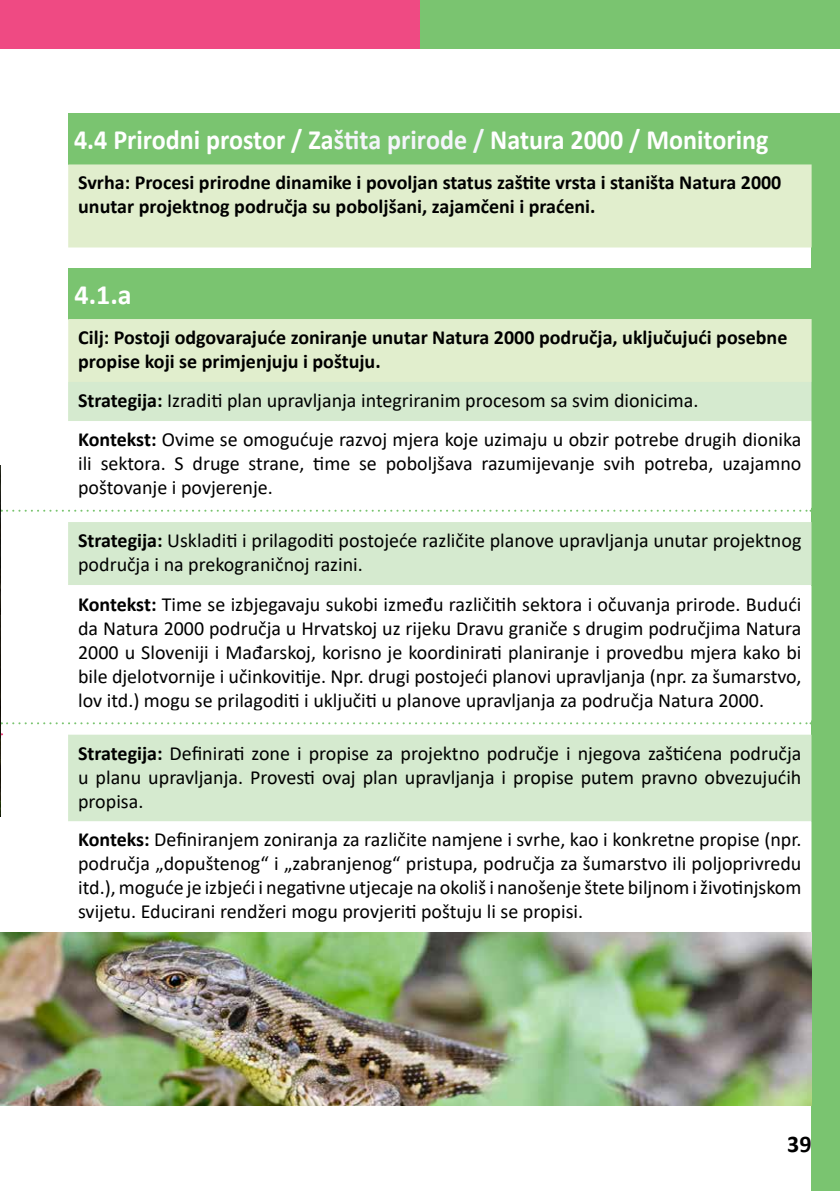
<style>
.page{position:relative;width:840px;height:1191px;background:#fff}
.page>*{position:absolute;margin:0;border:0;box-sizing:border-box;transform-origin:0 0}
.t1{font:700 28px "Calibri";color:#fff;scale:.93 1}
.t2{font:700 28px "Calibri";color:#fff}
.t3{font:700 24px "Calibri";color:#000}
.t4{font:20px/24px "Calibri";color:#000;text-align:justify}
.t5{font:700 20px/24px "Calibri";color:#000}
.s1{color:#f4f5fa}
.s2{font-weight:700}
</style>
<div class="page">
<div style="left:0;top:40px;width:420px;height:9px;background:#ef4a83"></div>
<div style="left:420px;top:40px;width:419px;height:9px;background:#7ac470"></div>
<div style="left:0;top:0;width:420px;height:40px;background:#ef4a83"></div>
<div style="left:420px;top:0;width:419px;height:40px;background:#7ac470"></div>
<div style="left:811px;top:113px;width:28px;height:1078px;background:#7ac470"></div>
<div style="left:68px;top:113px;width:743px;height:51px;background:#7ac470"></div>
<div style="left:68px;top:268px;width:743px;height:51px;background:#7ac470"></div>
<div style="left:73px;top:169px;width:733px;height:73px;background:#e1eecd"></div>
<div style="left:68px;top:164px;width:743px;height:83px;border:10px solid #e1eecd"></div>
<div style="left:73px;top:324px;width:733px;height:53px;background:#e1eecd"></div>
<div style="left:68px;top:319px;width:743px;height:63px;border:10px solid #e1eecd"></div>
<div style="left:73px;top:387px;width:733px;height:29px;background:#d5eacf"></div>
<div style="left:68px;top:382px;width:743px;height:39px;border:10px solid #d5eacf"></div>
<div style="left:73px;top:527px;width:733px;height:53px;background:#d5eacf"></div>
<div style="left:68px;top:522px;width:743px;height:63px;border:10px solid #d5eacf"></div>
<div style="left:73px;top:739px;width:733px;height:77px;background:#d5eacf"></div>
<div style="left:68px;top:734px;width:743px;height:87px;border:10px solid #d5eacf"></div>
<img style="left:0;top:932px;width:811px;height:174px">
<svg style="left:1px;top:510px;width:810px;height:2px"></svg>
<svg style="left:1px;top:722px;width:810px;height:2px"></svg>
<img style="left:0;top:465px;width:1px;height:351px">
<h1 class="t1" style="left:74px;top:120px;width:747px">4.4 Prirodni prostor / Za<span class="s1">štita prirode /</span> Natura 2000 / Monitoring</h1>
<p class="t5" style="left:78px;top:171px;width:704px">Svrha: Procesi prirodne dinamike i povoljan status zaštite vrsta i staništa Natura 2000 unutar projektnog područja su poboljšani, zajamčeni i praćeni.</p>
<h1 class="t2" style="left:74px;top:275px;width:59px">4.1.a</h1>
<p class="t5" style="left:78px;top:325px;width:710px">Cilj: Postoji odgovarajuće zoniranje unutar Natura 2000 područja, uključujući posebne propise koji se primjenjuju i poštuju.</p>
<p class="t4" style="left:78px;top:388px;width:621px"><span class="s2">Strategija:</span> Izraditi plan upravljanja integriranim procesom sa svim dionicima.</p>
<p class="t4" style="left:78px;top:427px;width:724px"><span class="s2">Kontekst:</span> Ovime se omogućuje razvoj mjera koje uzimaju u obzir potrebe drugih dionika ili sektora. S druge strane, time se poboljšava razumijevanje svih potreba, uzajamno poštovanje i povjerenje.</p>
<p class="t4" style="left:78px;top:528px;width:724px"><span class="s2">Strategija:</span> Uskladiti i prilagoditi postojeće različite planove upravljanja unutar projektnog područja i na prekograničnoj razini.</p>
<p class="t4" style="left:78px;top:591px;width:724px"><span class="s2">Kontekst:</span> Time se izbjegavaju sukobi između različitih sektora i očuvanja prirode. Budući da Natura 2000 područja u Hrvatskoj uz rijeku Dravu graniče s drugim područjima Natura 2000 u Sloveniji i Mađarskoj, korisno je koordinirati planiranje i provedbu mjera kako bi bile djelotvornije i učinkovitije. Npr. drugi postojeći planovi upravljanja (npr. za šumarstvo, lov itd.) mogu se prilagoditi i uključiti u planove upravljanja za područja Natura 2000.</p>
<p class="t4" style="left:78px;top:740px;width:724px"><span class="s2">Strategija:</span> Definirati zone i propise za projektno područje i njegova zaštićena područja u planu upravljanja. Provesti ovaj plan upravljanja i propise putem pravno obvezujućih propisa.</p>
<p class="t4" style="left:78px;top:827px;width:724px"><span class="s2">Konteks:</span> Definiranjem zoniranja za različite namjene i svrhe, kao i konkretne propise (npr. područja „dopuštenog“ i „zabranjenog“ pristupa, područja za šumarstvo ili poljoprivredu itd.), moguće je izbjeći i negativne utjecaje na okoliš i nanošenje štete biljnom i životinjskom svijetu. Educirani rendžeri mogu provjeriti poštuju li se propisi.</p>
<p class="t3" style="left:786px;top:1127px;width:26px">39</p>
</div>
